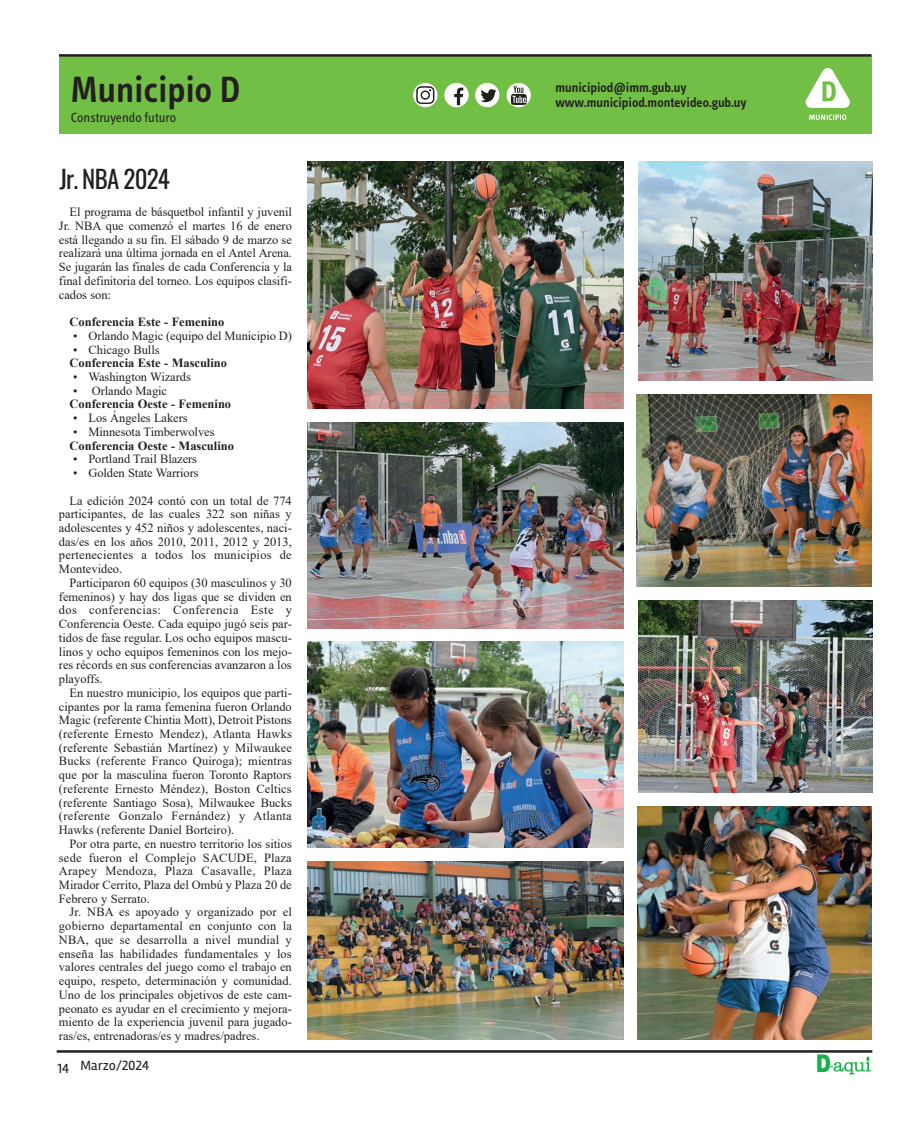
<style>
.page{position:relative;width:922px;height:1125px;background:#fff}
.page>*{position:absolute;margin:0;border:0;box-sizing:border-box;transform-origin:0 0}
.t1{font:600 37.5px "Info Text";color:#231f20}
.t2{font:25px "Oswald";letter-spacing:-.03em;color:#231f20}
.t3{font:900 24.38px "Arial";color:#1ab04b;scale:.81 1}
.t4{font:600 13.75px "Info Text";color:#231f20}
.t5{font:13.75px "Info Text";color:#231f20}
.t6{font:13.75px "Rambla";letter-spacing:-.03em;color:#231f20}
.Estilo_de_párrafo_6{font:13.75px "Rambla";letter-spacing:-.03em;color:#231f20}
.t7{font:12.5px/13.8px "Times New Roman";color:#231f20;text-align:justify}
.t8{font:700 12.5px/13.8px "Times New Roman";color:#231f20}
.t9{font:12.5px "Times New Roman";letter-spacing:.02em;color:#231f20}
.t10{font:12.5px "Times New Roman";letter-spacing:.035em;color:#231f20}
.s1{font-weight:400}
</style>
<div class="page">
<div style="left:59px;top:55px;width:812px;height:79px;background:#71bf44"></div>
<hr style="left:59px;top:54px;width:812px;height:3px;background:#231f20">
<div style="left:444px;top:83px;width:24px;height:24px;background:#fff;border-radius:50%"></div>
<svg style="left:454px;top:88px;width:9px;height:17px"></svg>
<div style="left:475px;top:83px;width:24px;height:24px;background:#fff;border-radius:50%"></div>
<svg style="left:480px;top:89px;width:16px;height:13px"></svg>
<svg style="left:506px;top:83px;width:24px;height:24px"></svg>
<svg style="left:510px;top:86px;width:16px;height:19px"></svg>
<svg style="left:413px;top:83px;width:24px;height:24px"></svg>
<svg style="left:416px;top:86px;width:18px;height:18px"></svg>
<svg style="left:809px;top:115px;width:37px;height:5px"></svg>
<svg style="left:805px;top:68px;width:45px;height:40px"></svg>
<img style="left:307px;top:862px;width:316px;height:177px">
<img style="left:637px;top:806px;width:234px;height:233px">
<img style="left:307px;top:422px;width:316px;height:206px">
<img style="left:307px;top:642px;width:316px;height:206px">
<img style="left:638px;top:161px;width:233px;height:220px">
<img style="left:308px;top:161px;width:315px;height:247px">
<img style="left:638px;top:601px;width:233px;height:191px">
<img style="left:636px;top:395px;width:235px;height:192px">
<hr style="left:57px;top:1050px;width:815px;height:3px;background:#231f20">
<svg style="left:830px;top:1057px;width:40px;height:17px"></svg>
<p class="t1" style="left:71px;top:68px;width:171px">Municipio D</p>
<p class="t5" style="left:71px;top:109px;width:107px">Construyendo futuro</p>
<p class="t4" style="left:555px;top:79px;width:133px">municipiod@imm.gub.uy</p>
<p class="t4" style="left:555px;top:94px;width:193px">www.municipiod.montevideo.gub.uy</p>
<p class="t2" style="left:59px;top:156px;width:112px">Jr. NBA 2024</p>
<p class="t7" style="left:59px;top:205px;width:234px;text-indent:11px">El programa de básquetbol infantil y juvenil Jr. NBA que comenzó el martes 16 de enero está llegando a su fin. El sábado 9 de marzo se realizará una última jornada en el Antel Arena.<br>Se jugarán las finales de cada Conferencia y la final definitoria del torneo. Los equipos clasifi&shy;cados son:</p>
<p class="t8" style="left:70px;top:315px;width:156px">Conferencia Este - Femenino</p>
<p class="t7" style="left:73px;top:328px;width:220px">• Orlando Magic (equipo del Municipio D)</p>
<p class="t8" style="left:70px;top:342px;width:159px"><span class="s1">• Chicago Bulls<br></span>Conferencia Este - Masculino</p>
<p class="t7" style="left:73px;top:370px;width:119px">• Washington Wizards</p>
<p class="t8" style="left:70px;top:383px;width:163px"><span class="s1">• Orlando Magic<br></span>Conferencia Oeste - Femenino</p>
<p class="t7" style="left:73px;top:411px;width:116px">• Los Ángeles Lakers</p>
<p class="t8" style="left:69px;top:424px;width:166px"><span class="s1">• Minnesota Timberwolves<br></span>Conferencia Oeste - Masculino</p>
<p class="t7" style="left:73px;top:452px;width:125px">• Portland Trail Blazers</p>
<p class="t7" style="left:69px;top:459px;width:224px;line-height:27.5px">• Golden State Warriors<br>La edición 2024 contó con un total de 774</p>
<p class="t7" style="left:59px;top:507px;width:234px">participantes, de las cuales 322 son niñas y</p>
<p class="t7" style="left:59px;top:521px;width:234px">adolescentes y 452 niños y adolescentes, naci-</p>
<p class="t7" style="left:59px;top:534px;width:234px">das/es en los años 2010, 2011, 2012 y 2013,</p>
<p class="t9" style="left:59px;top:546px;width:234px">pertenecientes a todos los municipios de</p>
<p class="t7" style="left:59px;top:562px;width:65px">Montevideo.</p>
<p class="t7" style="left:69px;top:575px;width:224px">Participaron 60 equipos (30 masculinos y 30</p>
<p class="t7" style="left:59px;top:589px;width:234px">femeninos) y hay dos ligas que se dividen en</p>
<p class="t10" style="left:59px;top:601px;width:234px">dos conferencias: Conferencia Este y</p>
<p class="t7" style="left:59px;top:617px;width:234px">Conferencia Oeste. Cada equipo jugó seis par-</p>
<p class="t7" style="left:59px;top:630px;width:234px">tidos de fase regular. Los ocho equipos mascu-</p>
<p class="t7" style="left:59px;top:644px;width:234px">linos y ocho equipos femeninos con los mejo-</p>
<p class="t7" style="left:59px;top:658px;width:234px">res récords en sus conferencias avanzaron a los</p>
<p class="t7" style="left:59px;top:672px;width:45px">playoffs.</p>
<p class="t7" style="left:69px;top:685px;width:224px">En nuestro municipio, los equipos que parti-</p>
<p class="t7" style="left:59px;top:699px;width:234px">cipantes por la rama femenina fueron Orlando</p>
<p class="t7" style="left:59px;top:713px;width:234px">Magic (referente Chintia Mott), Detroit Pistons</p>
<p class="t7" style="left:59px;top:727px;width:234px">(referente Ernesto Mendez), Atlanta Hawks</p>
<p class="t7" style="left:59px;top:740px;width:234px">(referente Sebastián Martínez) y Milwaukee</p>
<p class="t7" style="left:59px;top:754px;width:234px">Bucks (referente Franco Quiroga); mientras</p>
<p class="t7" style="left:59px;top:768px;width:234px">que por la masculina fueron Toronto Raptors</p>
<p class="t7" style="left:59px;top:781px;width:234px">(referente Ernesto Méndez), Boston Celtics</p>
<p class="t7" style="left:59px;top:795px;width:234px">(referente Santiago Sosa), Milwaukee Bucks</p>
<p class="t9" style="left:59px;top:807px;width:234px">(referente Gonzalo Fernández) y Atlanta</p>
<p class="t7" style="left:59px;top:823px;width:177px">Hawks (referente Daniel Borteiro).</p>
<p class="t7" style="left:69px;top:836px;width:224px">Por otra parte, en nuestro territorio los sitios</p>
<p class="t7" style="left:59px;top:850px;width:234px">sede fueron el Complejo SACUDE, Plaza</p>
<p class="t9" style="left:59px;top:862px;width:234px">Arapey Mendoza, Plaza Casavalle, Plaza</p>
<p class="t7" style="left:59px;top:878px;width:234px">Mirador Cerrito, Plaza del Ombú y Plaza 20 de</p>
<p class="t7" style="left:59px;top:891px;width:92px">Febrero y Serrato.</p>
<p class="t7" style="left:69px;top:905px;width:224px">Jr. NBA es apoyado y organizado por el</p>
<p class="t7" style="left:59px;top:919px;width:234px">gobierno departamental en conjunto con la</p>
<p class="t7" style="left:59px;top:932px;width:234px">NBA, que se desarrolla a nivel mundial y</p>
<p class="t7" style="left:59px;top:946px;width:234px">enseña las habilidades fundamentales y los</p>
<p class="t7" style="left:59px;top:960px;width:234px">valores centrales del juego como el trabajo en</p>
<p class="t7" style="left:59px;top:974px;width:234px">equipo, respeto, determinación y comunidad.</p>
<p class="t7" style="left:59px;top:987px;width:234px">Uno de los principales objetivos de este cam-</p>
<p class="t7" style="left:59px;top:1001px;width:234px">peonato es ayudar en el crecimiento y mejora-</p>
<p class="t7" style="left:59px;top:1015px;width:234px">miento de la experiencia juvenil para jugado-</p>
<p class="t7" style="left:59px;top:1029px;width:202px">ras/es, entrenadoras/es y madres/padres.</p>
<p class="Estilo_de_párrafo_6" style="left:57px;top:1060px;width:14px">14</p>
<p class="Estilo_de_párrafo_6" style="left:80px;top:1057px;width:71px">Marzo/2024</p>
<p class="t3" style="left:815px;top:1045px;width:20px">D</p>
<p class="t6" style="left:59px;top:1061px;width:89px">12 Marzo/2024</p>
</div>
